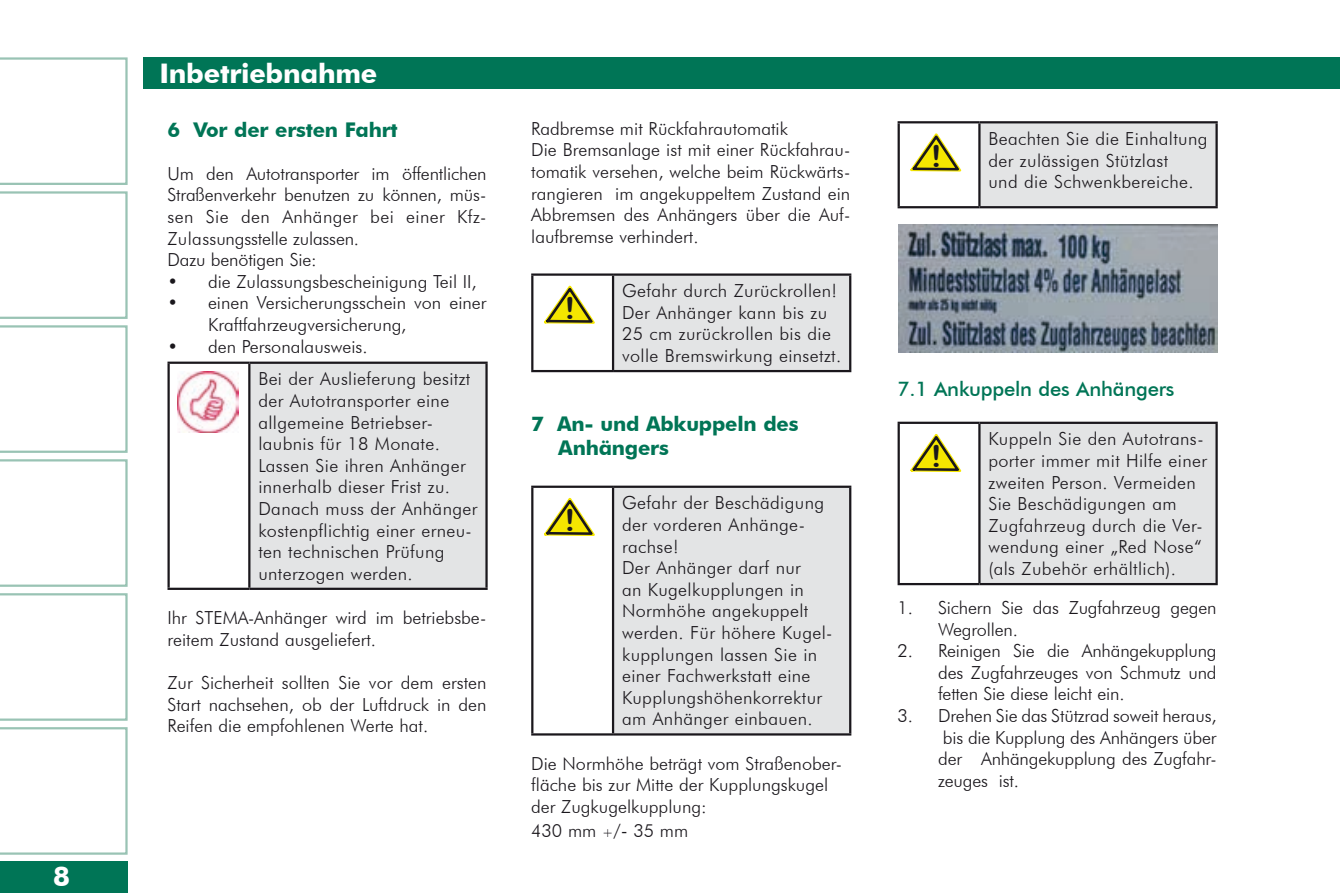
<style>
.page{position:relative;width:1340px;height:893px;background:#fff}
.page>*{position:absolute;margin:0;border:0;box-sizing:border-box;transform-origin:0 0}
.t1{font:30.15px "Arial Rounded MT Bold";color:#1a171c;scale:1.09 1}
.t2{font:700 27px "Futura BT";letter-spacing:-.01em;color:#fff}
.t3{font:700 20.25px/24.3px "Futura BT";letter-spacing:-.01em;color:#007556}
.t4{font:500 20.25px "Futura BT";letter-spacing:-.01em;color:#007556}
.t5{font:300 18px/21.6px "Futura BT";letter-spacing:.005em;color:#1a171c}
.s1{font-size:13.5px}
.s2{font-size:20.25px}
</style>
<div class="page">
<div style="left:144px;top:57px;width:1195px;height:32px;background:#007556"></div>
<div style="left:0;top:861px;width:128px;height:32px;background:#007556"></div>
<svg style="left:0;top:727px;width:128px;height:128px"></svg>
<svg style="left:0;top:593px;width:128px;height:128px"></svg>
<svg style="left:0;top:459px;width:128px;height:128px"></svg>
<svg style="left:0;top:325px;width:128px;height:128px"></svg>
<svg style="left:0;top:191px;width:128px;height:128px"></svg>
<svg style="left:0;top:57px;width:128px;height:128px"></svg>
<hr style="left:1339px;top:57px;width:1px;height:32px;background:#007556">
<img style="left:898px;top:225px;width:319px;height:128px">
<div style="left:249px;top:363px;width:237px;height:226px;background:#e3e4e5"></div>
<hr style="left:167px;top:362px;width:82px;height:2px;background:#1a171c">
<hr style="left:167px;top:364px;width:3px;height:224px;background:#1a171c">
<hr style="left:249px;top:362px;width:238px;height:2px;background:#1a171c">
<hr style="left:248px;top:364px;width:2px;height:224px;background:#1a171c">
<hr style="left:485px;top:364px;width:2px;height:224px;background:#1a171c">
<hr style="left:167px;top:588px;width:82px;height:2px;background:#1a171c">
<hr style="left:249px;top:588px;width:238px;height:2px;background:#1a171c">
<img style="left:178px;top:372px;width:61px;height:61px">
<div style="left:613px;top:275px;width:237px;height:96px;background:#e3e4e5"></div>
<hr style="left:531px;top:273px;width:82px;height:3px;background:#1a171c">
<hr style="left:531px;top:276px;width:2px;height:94px;background:#1a171c">
<hr style="left:613px;top:273px;width:238px;height:3px;background:#1a171c">
<hr style="left:612px;top:276px;width:2px;height:94px;background:#1a171c">
<hr style="left:849px;top:276px;width:2px;height:94px;background:#1a171c">
<hr style="left:531px;top:370px;width:82px;height:2px;background:#1a171c">
<hr style="left:613px;top:370px;width:238px;height:2px;background:#1a171c">
<svg style="left:544px;top:285px;width:51px;height:39px"></svg>
<div style="left:613px;top:487px;width:237px;height:247px;background:#e3e4e5"></div>
<hr style="left:531px;top:486px;width:82px;height:2px;background:#1a171c">
<hr style="left:531px;top:488px;width:2px;height:245px;background:#1a171c">
<hr style="left:613px;top:486px;width:238px;height:2px;background:#1a171c">
<hr style="left:612px;top:488px;width:2px;height:245px;background:#1a171c">
<hr style="left:849px;top:488px;width:2px;height:245px;background:#1a171c">
<hr style="left:531px;top:733px;width:82px;height:3px;background:#1a171c">
<hr style="left:613px;top:733px;width:238px;height:3px;background:#1a171c">
<svg style="left:544px;top:497px;width:51px;height:39px"></svg>
<div style="left:979px;top:122px;width:237px;height:85px;background:#e3e4e5"></div>
<hr style="left:897px;top:121px;width:82px;height:2px;background:#1a171c">
<hr style="left:897px;top:123px;width:2px;height:83px;background:#1a171c">
<hr style="left:979px;top:121px;width:238px;height:2px;background:#1a171c">
<hr style="left:978px;top:123px;width:2px;height:83px;background:#1a171c">
<hr style="left:1215px;top:123px;width:2px;height:83px;background:#1a171c">
<hr style="left:897px;top:206px;width:82px;height:2px;background:#1a171c">
<hr style="left:979px;top:206px;width:238px;height:2px;background:#1a171c">
<svg style="left:910px;top:133px;width:51px;height:39px"></svg>
<div style="left:979px;top:423px;width:237px;height:161px;background:#e3e4e5"></div>
<hr style="left:897px;top:422px;width:82px;height:2px;background:#1a171c">
<hr style="left:897px;top:424px;width:2px;height:159px;background:#1a171c">
<hr style="left:979px;top:422px;width:238px;height:2px;background:#1a171c">
<hr style="left:978px;top:424px;width:2px;height:159px;background:#1a171c">
<hr style="left:1215px;top:424px;width:2px;height:159px;background:#1a171c">
<hr style="left:897px;top:583px;width:82px;height:2px;background:#1a171c">
<hr style="left:979px;top:583px;width:238px;height:2px;background:#1a171c">
<svg style="left:910px;top:434px;width:51px;height:38px"></svg>
<p class="t2" style="left:53px;top:860px;width:18px">8</p>
<p class="t2" style="left:159px;top:57px;width:219px">Inbetriebnahme</p>
<p class="t3" style="left:167px;top:117px;width:232px">6 Vor der ersten Fahrt</p>
<p class="t5" style="left:167px;top:162px;width:320px">Um den Autotransporter im öffentlichen</p>
<p class="t5" style="left:167px;top:184px;width:320px">Straßenverkehr benutzen zu können, müs-</p>
<p class="t5" style="left:167px;top:206px;width:320px">sen Sie den Anhänger bei einer Kfz-</p>
<p class="t5" style="left:167px;top:227px;width:193px">Zulassungsstelle zulassen.</p>
<p class="t5" style="left:167px;top:249px;width:151px">Dazu benötigen Sie:</p>
<p class="t5" style="left:208px;top:270px;width:270px">die Zulassungsbescheinigung Teil II,</p>
<p class="t5" style="left:208px;top:292px;width:280px">einen Versicherungsschein von einer</p>
<p class="t5" style="left:208px;top:314px;width:200px">Kraftfahrzeugversicherung,</p>
<p class="t5" style="left:208px;top:335px;width:161px">den Personalausweis.</p>
<p class="t5" style="left:258px;top:368px;width:221px">Bei der Auslieferung besitzt der Autotransporter eine allgemeine Betriebser&shy;laubnis für 18 Monate.<br>Lassen Sie ihren Anhänger innerhalb dieser Frist zu.<br>Danach muss der Anhänger kostenpflichtig einer erneu&shy;ten technischen Prüfung unterzogen werden.</p>
<p class="t5" style="left:167px;top:607px;width:320px">Ihr STEMA-Anhänger wird im betriebsbe&shy;reitem Zustand ausgeliefert.</p>
<p class="t5" style="left:167px;top:672px;width:320px;text-align:justify">Zur Sicherheit sollten Sie vor dem ersten Start nachsehen, ob der Luftdruck in den Reifen die empfohlenen Werte hat.</p>
<p class="t5" style="left:167px;top:270px;width:12px">• •</p>
<p class="t5" style="left:167px;top:335px;width:12px">•</p>
<p class="t5" style="left:531px;top:118px;width:320px">Radbremse mit Rückfahrautomatik<br>Die Bremsanlage ist mit einer Rückfahrau&shy;tomatik versehen, welche beim Rückwärts&shy;rangieren im angekuppeltem Zustand ein Abbremsen des Anhängers über die Auf&shy;laufbremse verhindert.</p>
<p class="t1" style="left:564px;top:290px;width:12px">!</p>
<p class="t5" style="left:622px;top:280px;width:221px">Gefahr durch Zurückrollen!<br>Der Anhänger kann bis zu<br>25 cm zurückrollen bis die volle Bremswirkung einsetzt.</p>
<p class="t3" style="left:558px;top:411px;width:242px;text-indent:-27px">7 An- und Abkuppeln des<br>Anhängers</p>
<p class="t5" style="left:622px;top:492px;width:212px">Gefahr der Beschädigung der vorderen Anhänge&shy;rachse!<br>Der Anhänger darf nur<br>an Kugelkupplungen in<br>Normhöhe angekuppelt werden. Für höhere Kugel&shy;kupplungen lassen Sie in einer Fachwerkstatt eine<br>Kupplungshöhenkorrektur am Anhänger einbauen.</p>
<p class="t5" style="left:531px;top:752px;width:312px">Die Normhöhe beträgt vom Straßenober&shy;fläche bis zur Mitte der Kupplungskugel der Zugkugelkupplung:</p>
<p class="t5" style="left:531px;top:820px;width:159px">430 mm <span class="s1">+</span>/<span class="s2">-</span> 35 mm</p>
<p class="t1" style="left:564px;top:502px;width:12px">!</p>
<p class="t1" style="left:930px;top:138px;width:12px">!</p>
<p class="t5" style="left:988px;top:128px;width:221px">Beachten Sie die Einhaltung der zulässigen Stützlast<br>und die Schwenkbereiche.</p>
<p class="t4" style="left:897px;top:377px;width:278px">7.1 Ankuppeln des Anhängers</p>
<p class="t5" style="left:988px;top:428px;width:220px">Kuppeln Sie den Autotrans&shy;porter immer mit Hilfe einer zweiten Person. Vermeiden<br>Sie Beschädigungen am<br>Zugfahrzeug durch die Ver&shy;wendung einer „Red Nose“ (als Zubehör erhältlich).</p>
<p class="t5" style="left:938px;top:597px;width:280px;text-indent:-40px">1. Sichern Sie das Zugfahrzeug gegen<br>Wegrollen.</p>
<p class="t5" style="left:938px;top:640px;width:280px;text-align:justify;text-indent:-40px">2. Reinigen Sie die Anhängekupplung des Zugfahrzeuges von Schmutz und fetten Sie diese leicht ein.</p>
<p class="t5" style="left:938px;top:705px;width:280px;text-align:justify;text-indent:-40px">3. Drehen Sie das Stützrad soweit heraus, bis die Kupplung des Anhängers über der Anhängekupplung des Zugfahr&shy;zeuges ist.</p>
<p class="t1" style="left:930px;top:439px;width:12px">!</p>
</div>
